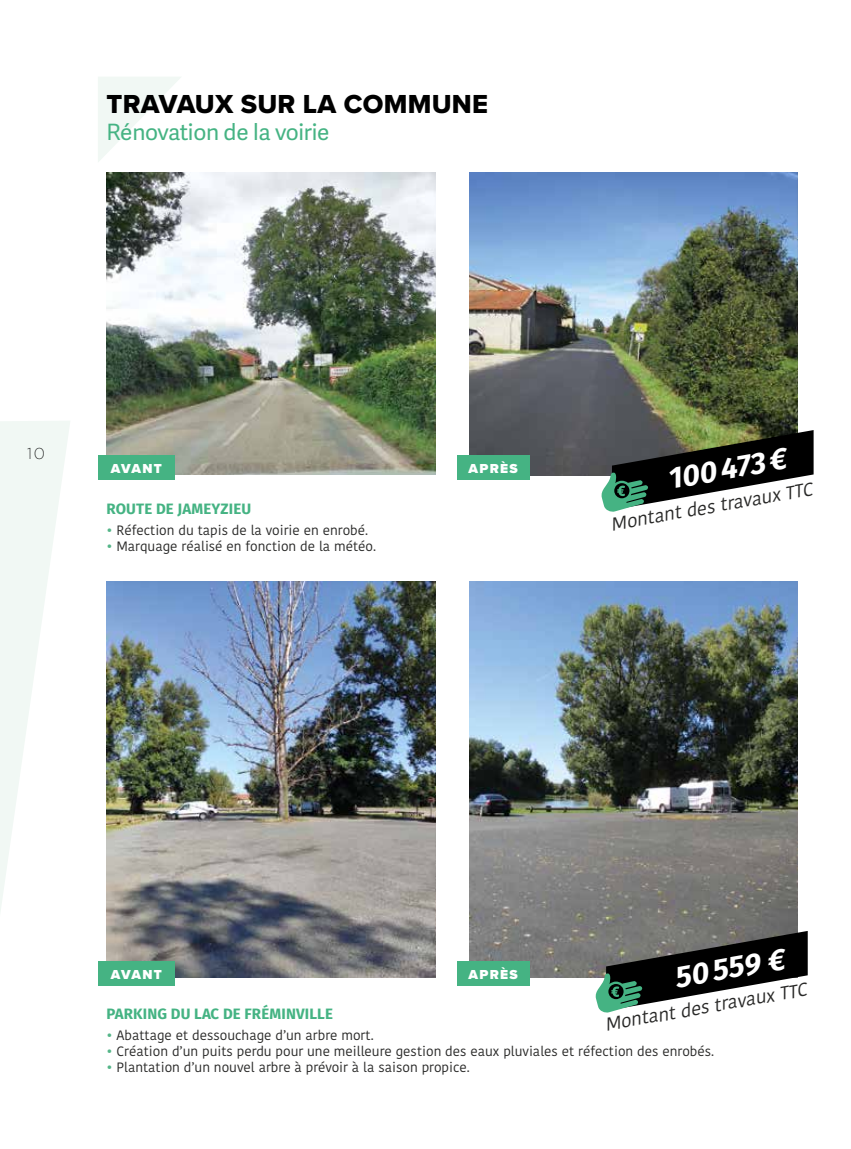
<style>
.page{position:relative;width:851px;height:1149px;background:#fff}
.page>*{position:absolute;margin:0;border:0;box-sizing:border-box;transform-origin:0 0}
.t1{font:italic 700 30px "Fira Sans";color:#fff}
.t2{font:27px "Proxima Nova Extrabld";letter-spacing:.01em;color:#000}
.t3{font:22.5px "Adelle Sans";letter-spacing:-.01em;color:#45b383}
.t4{font:italic 18.3px "Kohinoor Devanagari";color:#282827}
.t5{font:200 15.75px "Gotham";color:#000}
.t6{font:700 15px "Fira Sans";letter-spacing:.01em;color:#45b383}
.t7{font:13.5px "Kohinoor Devanagari";color:#282827}
.t8{font:900 13.5px "Proxima Nova";letter-spacing:.1em;color:#fff}
.s1{color:#55b689}
</style>
<div class="page">
<svg style="left:98px;top:77px;width:83px;height:85px"></svg>
<img style="left:469px;top:173px;width:328px;height:302px">
<img style="left:106px;top:173px;width:329px;height:301px">
<img style="left:469px;top:581px;width:328px;height:396px">
<img style="left:106px;top:581px;width:329px;height:396px">
<svg style="left:0;top:421px;width:70px;height:490px"></svg>
<div style="left:456px;top:455px;width:73px;height:25px;background:#45b383"></div>
<div style="left:456px;top:961px;width:73px;height:24px;background:#45b383"></div>
<div style="left:98px;top:455px;width:77px;height:25px;background:#45b383"></div>
<div style="left:98px;top:961px;width:77px;height:24px;background:#45b383"></div>
<svg style="left:599px;top:430px;width:214px;height:82px"></svg>
<svg style="left:594px;top:930px;width:213px;height:83px"></svg>
<h2 class="t2" style="left:106px;top:84px;width:383px">TRAVAUX SUR LA COMMUNE</h2>
<h3 class="t3" style="left:106px;top:116px;width:224px">Rénovation de la voirie</h3>
<p class="t5" style="left:27px;top:445px;width:19px">10</p>
<p class="t8" style="left:111px;top:458px;width:53px">AVANT</p>
<p class="t6" style="left:106px;top:496px;width:146px">ROUTE DE JAMEYZIEU</p>
<p class="t7" style="left:106px;top:522px;width:263px"><span class="s1">•</span> Réfection du tapis de la voirie en enrobé.</p>
<p class="t7" style="left:106px;top:538px;width:271px"><span class="s1">•</span> Marquage réalisé en fonction de la météo.</p>
<p class="t8" style="left:468px;top:458px;width:51px">APRÈS</p>
<h1 class="t1" style="left:662px;top:454px;width:121px;rotate:-10deg">100473€</h1>
<h3 class="t4" style="left:609px;top:513px;width:206px;rotate:-10deg">Montant des travaux TTC</h3>
<h1 class="t1" style="left:670px;top:952px;width:113px;rotate:-10deg">50559 €</h1>
<p class="t8" style="left:468px;top:964px;width:51px">APRÈS</p>
<p class="t8" style="left:111px;top:964px;width:53px">AVANT</p>
<h3 class="t4" style="left:603px;top:1013px;width:206px;rotate:-10deg">Montant des travaux TTC</h3>
<p class="t6" style="left:107px;top:1001px;width:228px">PARKING DU LAC DE FRÉMINVILLE</p>
<p class="t7" style="left:106px;top:1026px;width:268px"><span class="s1">•</span> Abattage et dessouchage d’un arbre mort.</p>
<p class="t7" style="left:106px;top:1043px;width:609px"><span class="s1">•</span> Création d’un puits perdu pour une meilleure gestion des eaux pluviales et réfection des enrobés.</p>
<p class="t7" style="left:106px;top:1059px;width:365px"><span class="s1">•</span> Plantation d’un nouvel arbre à prévoir à la saison propice.</p>
</div>
